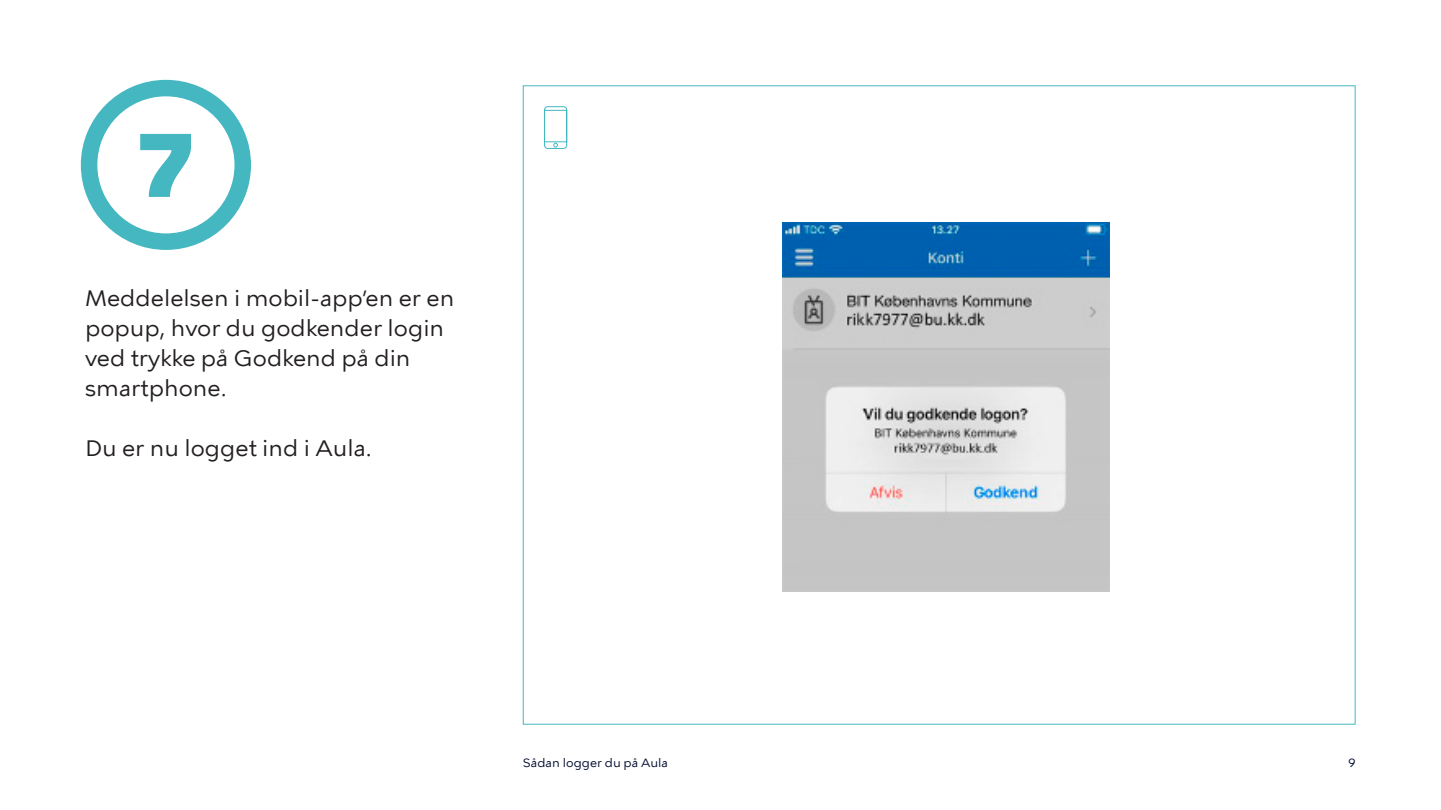
<style>
.page{position:relative;width:1441px;height:810px;background:#fff}
.page>*{position:absolute;margin:0;border:0;box-sizing:border-box;transform-origin:0 0}
.t1{font:900 90px "KBH";color:#45b7c1}
.t2{font:22.5px/30px "KBH Tekst";color:#231f20}
.t3{font:12px "KBH Tekst";color:#000c2e}
</style>
<div class="page">
<div style="left:81px;top:80px;width:170px;height:170px;border:16px solid #45b7c1;border-radius:50%"></div>
<img style="left:782px;top:222px;width:327px;height:369px">
<svg style="left:544px;top:106px;width:23px;height:43px"></svg>
<p class="t1" style="left:137px;top:112px;width:61px">7</p>
<p class="t2" style="left:85px;top:283px;width:371px">Meddelelsen i mobil-app’en er en popup, hvor du godkender login ved trykke på Godkend på din smartphone.</p>
<p class="t2" style="left:85px;top:433px;width:288px">Du er nu logget ind i Aula.</p>
<p class="t3" style="left:523px;top:756px;width:147px">Sådan logger du på Aula</p>
<p class="t3" style="left:1347px;top:756px;width:9px">9</p>
</div>
